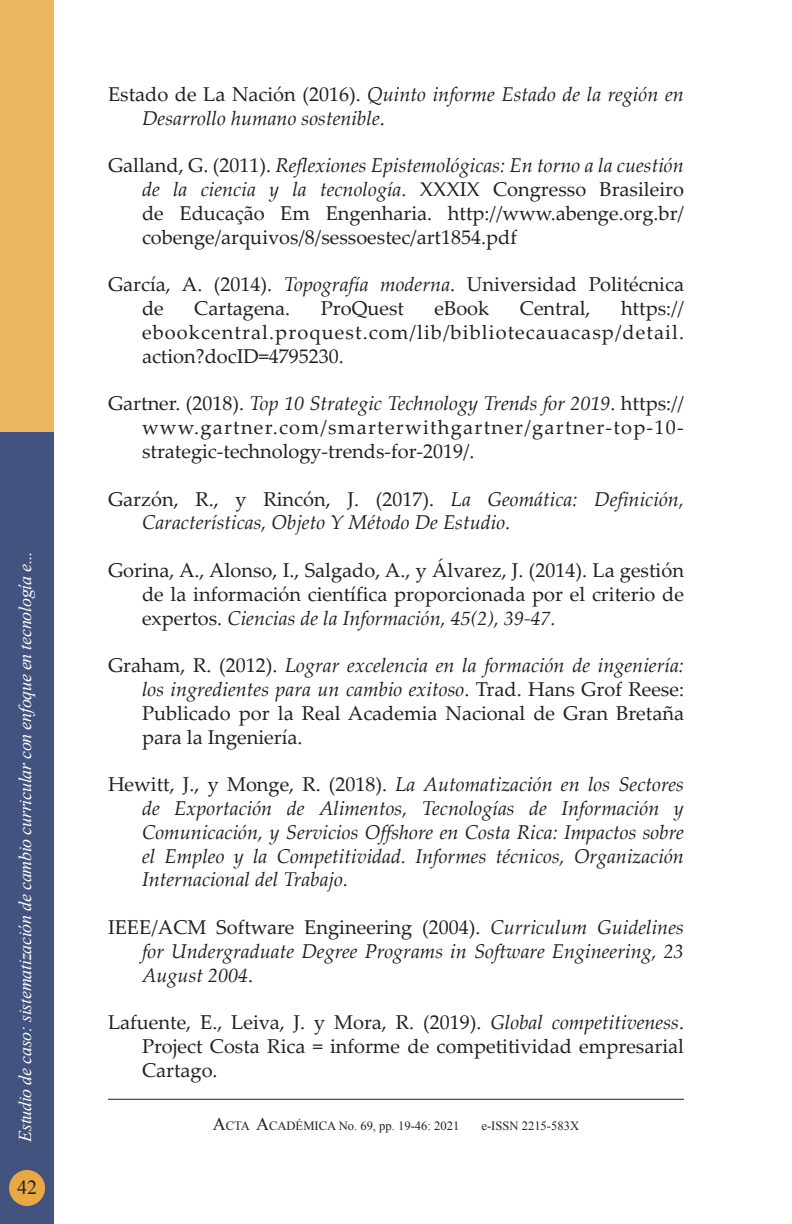
<style>
.page{position:relative;width:792px;height:1224px;background:#fff}
.page>*{position:absolute;margin:0;border:0;box-sizing:border-box;transform-origin:0 0}
.No_Spacing{font:20px/23.8px "Palatino Linotype";color:#231f20;text-align:justify}
.t1{font:italic 20px/23.8px "Palatino Linotype";color:#231f20}
.t2{font:20px "Times New Roman";color:#231f20}
.t3{font:italic 18px "Times New Roman";letter-spacing:-.015em;color:#fff}
.t4{font:12.6px "Times New Roman";color:#231f20}
.s1{font-style:normal}
.s2{font-style:italic}
.s3{font-size:18px}
</style>
<div class="page">
<hr style="left:108px;top:1099px;width:576px;height:1px;background:#231f20">
<div style="left:0;top:432px;width:54px;height:792px;background:#41537e"></div>
<div style="left:0;top:0;width:54px;height:432px;background:#ebb65e"></div>
<div style="left:9px;top:1170px;width:36px;height:36px;background:#e8a942;border-radius:50%"></div>
<p class="t3" style="left:13px;top:1142px;width:592px;rotate:-90deg">Estudio de caso: sistematización de cambio curricular con enfoque en tecnología e...</p>
<p class="t2" style="left:17px;top:1174px;width:21px">42</p>
<p class="t1" style="left:142px;top:82px;width:543px;text-indent:-34px"><span class="s1">Estado de La Nación (2016).</span> Quinto informe Estado de la región en<br>Desarrollo humano sostenible<span class="s1">.</span></p>
<p class="No_Spacing" style="left:142px;top:153px;width:543px;text-indent:-34px">Galland, G. (2011). <span class="s2">Reflexiones Epistemológicas: En torno a la cuestión de la ciencia y la tecnología</span>. XXXIX Congresso Brasileiro de Educação Em Engenharia. http://www.abenge.org.br/ cobenge/arquivos/8/sessoestec/art1854.pdf</p>
<p class="No_Spacing" style="left:142px;top:272px;width:543px;text-indent:-34px">García, A. (2014). <span class="s2">Topografía moderna</span>. Universidad Politécnica de</p>
<p class="No_Spacing" style="left:142px;top:296px;width:544px;text-indent:479px">https:// ebookcentral.proquest.com/lib/bibliotecauacasp/detail. action?docID=4795230.</p>
<p class="No_Spacing" style="left:142px;top:391px;width:543px;text-indent:-34px">Gartner. (2018). <span class="s2">Top 10 Strategic Technology Trends for 2019</span>. https:// www.gartner.com/smarterwithgartner/gartner-top-10- strategic-technology-trends-for-2019/.</p>
<p class="t1" style="left:142px;top:486px;width:544px;text-indent:-34px"><span class="s1">Garzón, R., y Rincón, J. (2017).</span> La Geomática: Definición,<br>Características, Objeto Y Método De Estudio<span class="s1">.</span></p>
<p class="No_Spacing" style="left:142px;top:558px;width:544px;text-indent:-34px">Gorina, A., Alonso, I., Salgado, A., y Álvarez, J. (2014). La gestión de la información científica proporcionada por el criterio de expertos. <span class="s2">Ciencias de la Información, 45(2), 39-47.</span></p>
<p class="No_Spacing" style="left:142px;top:653px;width:544px;text-indent:-34px">Graham, R. (2012). <span class="s2">Lograr excelencia en la formación de ingeniería: los ingredientes para un cambio exitoso</span>. Trad. Hans Grof Reese:<br>Publicado por la Real Academia Nacional de Gran Bretaña para la Ingeniería.</p>
<p class="t1" style="left:142px;top:772px;width:544px;text-align:justify;text-indent:-34px"><span class="s1">Hewitt, J., y Monge, R. (2018).</span> La Automatización en los Sectores de Exportación de Alimentos, Tecnologías de Información y Comunicación, y Servicios Offshore en Costa Rica: Impactos sobre el Empleo y la Competitividad. Informes técnicos, Organización Internacional del Trabajo<span class="s1">.</span></p>
<p class="t1" style="left:142px;top:915px;width:543px;text-align:justify;text-indent:-34px"><span class="s1">IEEE/ACM Software Engineering (2004).</span> Curriculum Guidelines for Undergraduate Degree Programs in Software Engineering, 23<br>August 2004<span class="s1">.</span></p>
<p class="No_Spacing" style="left:142px;top:1010px;width:544px;text-indent:-34px">Lafuente, E., Leiva, J. y Mora, R. (2019). <span class="s2">Global competitiveness</span>.<br>Project Costa Rica = informe de competitividad empresarial Cartago.</p>
<p class="No_Spacing" style="left:194px;top:296px;width:97px">Cartagena.</p>
<p class="No_Spacing" style="left:321px;top:296px;width:85px">ProQuest</p>
<p class="No_Spacing" style="left:435px;top:296px;width:56px">eBook</p>
<p class="No_Spacing" style="left:520px;top:296px;width:72px">Central,</p>
<p class="t4" style="left:213px;top:1118px;width:248px"><span class="s3">A</span>CTA <span class="s3">A</span>CADÉMICA No. 69, pp. 19-46: 2021</p>
<p class="t4" style="left:481px;top:1118px;width:99px">e-ISSN 2215-583X</p>
</div>
